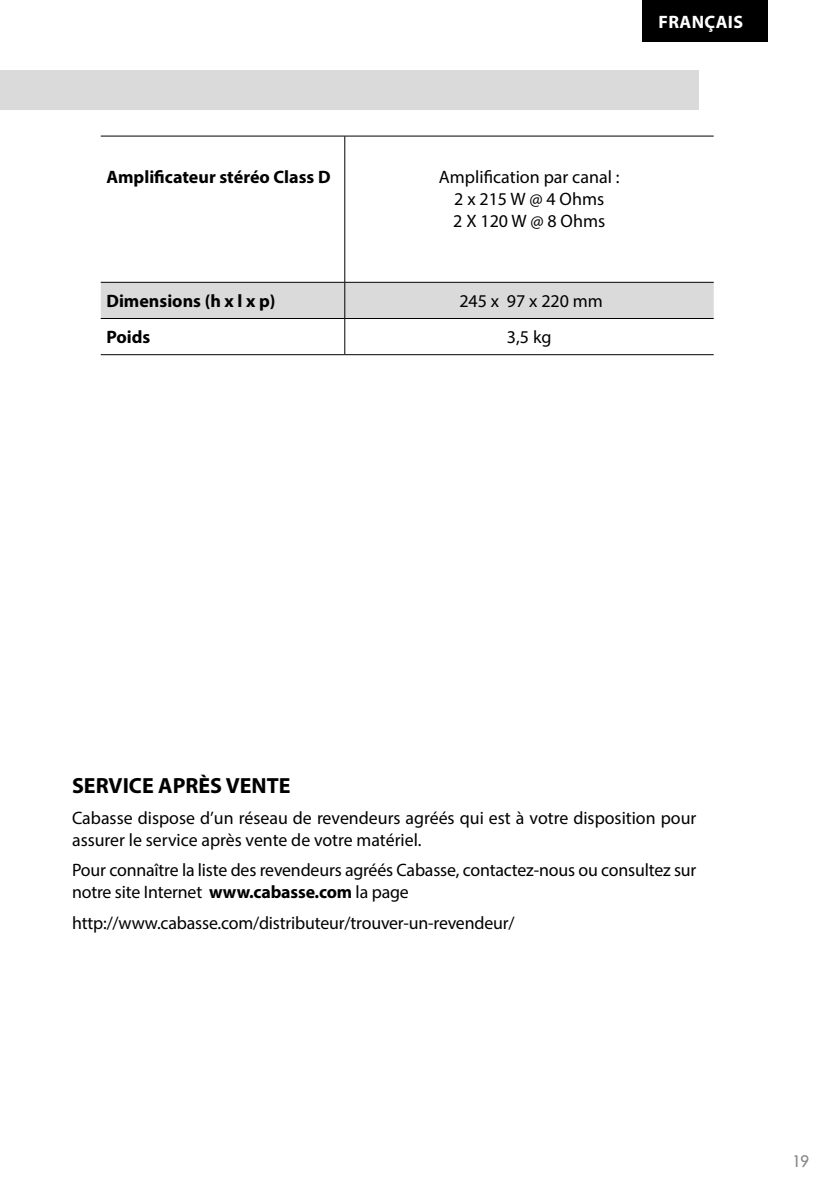
<style>
.page{position:relative;width:840px;height:1191px;background:#fff}
.page>*{position:absolute;margin:0;border:0;box-sizing:border-box;transform-origin:0 0}
.t1{font:700 22px "Myriad Pro";color:#000}
.t2{font:18px/22px "Myriad Pro";letter-spacing:-.01em;color:#000}
.t3{font:700 18px "Myriad Pro";color:#000}
.t4{font:700 18px "Myriad Pro";letter-spacing:.02em;color:#fff}
.t5{font:16px "Century Gothic";color:#8e8e8d}
.s1{font-weight:700}
</style>
<div class="page">
<div style="left:0;top:71px;width:698px;height:39px;background:#dadada"></div>
<div style="left:101px;top:283px;width:612px;height:35px;background:#dadada"></div>
<hr style="left:101px;top:136px;width:243px;height:1px;background:#000">
<hr style="left:344px;top:136px;width:369px;height:1px;background:#000">
<hr style="left:344px;top:136px;width:1px;height:146px;background:#000">
<hr style="left:101px;top:282px;width:243px;height:1px;background:#000">
<hr style="left:344px;top:282px;width:369px;height:1px;background:#000">
<hr style="left:344px;top:282px;width:1px;height:36px;background:#000">
<hr style="left:101px;top:318px;width:243px;height:1px;background:#000">
<hr style="left:344px;top:318px;width:369px;height:1px;background:#000">
<hr style="left:344px;top:319px;width:1px;height:35px;background:#000">
<hr style="left:101px;top:354px;width:243px;height:1px;background:#000">
<hr style="left:344px;top:354px;width:369px;height:1px;background:#000">
<div style="left:641px;top:0;width:126px;height:41px;background:#000"></div>
<p class="t4" style="left:658px;top:10px;width:86px">FRANÇAIS</p>
<p class="t3" style="left:106px;top:165px;width:225px">Amplificateur stéréo Class D</p>
<p class="t2" style="left:438px;top:166px;width:182px;text-align:center">Amplification par canal :<br>2 x 215 W @ 4 Ohms<br>2 X 120 W @ 8 Ohms</p>
<p class="t3" style="left:106px;top:289px;width:170px">Dimensions (h x l x p)</p>
<p class="t2" style="left:459px;top:290px;width:145px">245 x 97 x 220 mm</p>
<p class="t3" style="left:106px;top:325px;width:45px">Poids</p>
<p class="t2" style="left:506px;top:326px;width:46px">3,5 kg</p>
<p class="t1" style="left:72px;top:771px;width:220px">SERVICE APRÈS VENTE</p>
<p class="t2" style="left:72px;top:806px;width:625px">Cabasse dispose d’un réseau de revendeurs agréés qui est à votre disposition pour assurer le service après vente de votre matériel.</p>
<p class="t2" style="left:72px;top:858px;width:625px">Pour connaître la liste des revendeurs agréés Cabasse, contactez-nous ou consultez sur notre site Internet <span class="s1">www.cabasse.com</span> la page</p>
<p class="t2" style="left:72px;top:911px;width:443px">http://www.cabasse.com/distributeur/trouver-un-revendeur/</p>
<p class="t5" style="left:791px;top:1149px;width:19px">19</p>
</div>
